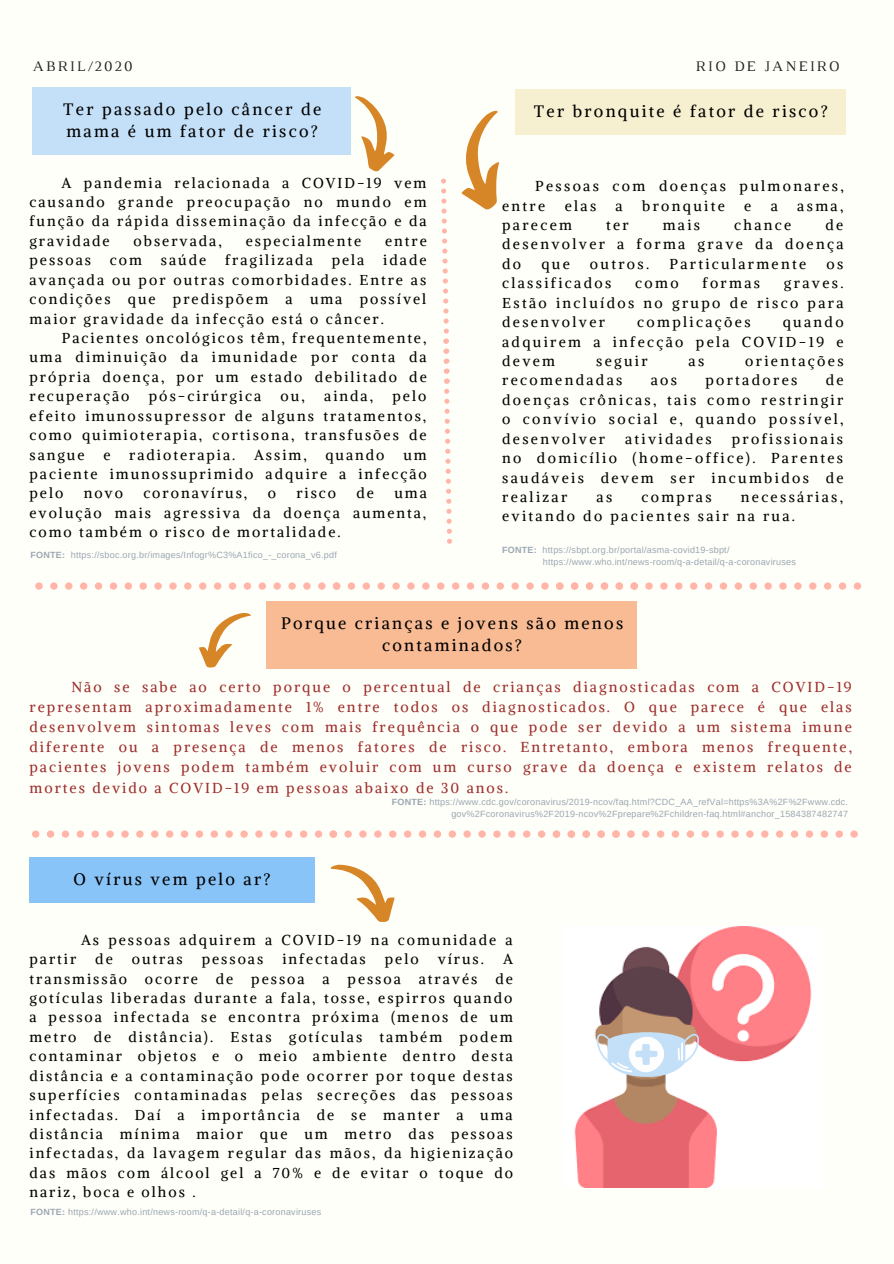
<style>
.page{position:relative;width:894px;height:1264px;background:#fff}
.page>*{position:absolute;margin:0;border:0;box-sizing:border-box;transform-origin:0 0}
.t1{font:16.5px/22.4px "Alike";letter-spacing:.14em;color:#000}
.t2{font:14.85px "Luthier";letter-spacing:.14em;color:#222}
.t3{font:14.4px/19.4px "Alike";letter-spacing:.14em;color:#000;text-align:justify}
.t4{font:14.4px/20.1px "Alike";letter-spacing:.14em;color:#9d2f2d;text-align:justify}
.t5{font:14.4px/19.4px "Alike";letter-spacing:.165em;color:#000}
.t6{font:9px/12.1px "Arimo";letter-spacing:.025em;color:#9aa7b2;text-align:right}
.s1{font-weight:700}
</style>
<div class="page">
<div style="left:0;top:0;width:893px;height:1263px;background:#fffff9"></div>
<svg style="left:355px;top:96px;width:40px;height:76px"></svg>
<div style="left:33px;top:87px;width:318px;height:68px;background:#c4e0f8"></div>
<svg style="left:199px;top:613px;width:52px;height:55px"></svg>
<div style="left:266px;top:601px;width:371px;height:68px;background:#f8bb94"></div>
<div style="left:515px;top:89px;width:330px;height:46px;background:#f6f0d0"></div>
<svg style="left:461px;top:110px;width:38px;height:100px"></svg>
<svg style="left:441px;top:178px;width:11px;height:366px"></svg>
<svg style="left:32px;top:830px;width:825px;height:7px"></svg>
<svg style="left:35px;top:582px;width:825px;height:7px"></svg>
<div style="left:29px;top:857px;width:285px;height:45px;background:#89c4f8"></div>
<svg style="left:330px;top:864px;width:65px;height:58px"></svg>
<img style="left:574px;top:926px;width:238px;height:261px">
<svg style="left:596px;top:1031px;width:102px;height:45px"></svg>
<p class="t2" style="left:33px;top:61px;width:101px">ABRIL/2020</p>
<p class="t2" style="left:695px;top:61px;width:145px">RIO DE JANEIRO</p>
<p class="t1" style="left:63px;top:98px;width:259px">Ter passado pelo câncer de mama é um fator de risco?</p>
<p class="t3" style="left:29px;top:173px;width:398px;text-indent:32px">A pandemia relacionada a COVID-19 vem causando grande preocupação no mundo em função da rápida disseminação da infecção e da gravidade</p>
<p class="t3" style="left:134px;top:231px;width:90px">observada,</p>
<p class="t3" style="left:246px;top:231px;width:117px">especialmente</p>
<p class="t3" style="left:385px;top:231px;width:43px">entre</p>
<p class="t3" style="left:29px;top:250px;width:63px">pessoas</p>
<p class="t3" style="left:110px;top:250px;width:33px">com</p>
<p class="t3" style="left:161px;top:250px;width:47px">saúde</p>
<p class="t3" style="left:225px;top:250px;width:89px">fragilizada</p>
<p class="t3" style="left:331px;top:250px;width:34px">pela</p>
<p class="t3" style="left:29px;top:250px;width:398px;text-indent:354px">idade avançada ou por outras comorbidades. Entre as condições que predispõem a uma possível maior gravidade da infecção está o câncer.</p>
<p class="t3" style="left:29px;top:328px;width:398px;text-indent:32px">Pacientes oncológicos têm, frequentemente, uma diminuição da imunidade por conta da própria doença, por um estado debilitado de recuperação</p>
<p class="t3" style="left:149px;top:386px;width:114px">pós-cirúrgica</p>
<p class="t3" style="left:280px;top:386px;width:26px">ou,</p>
<p class="t3" style="left:324px;top:386px;width:50px">ainda,</p>
<p class="t3" style="left:29px;top:386px;width:398px;text-indent:363px">pelo efeito imunossupressor de alguns tratamentos, como quimioterapia, cortisona, transfusões de sangue</p>
<p class="t3" style="left:103px;top:445px;width:9px">e</p>
<p class="t3" style="left:129px;top:445px;width:108px">radioterapia.</p>
<p class="t3" style="left:254px;top:445px;width:54px">Assim,</p>
<p class="t3" style="left:325px;top:445px;width:61px">quando</p>
<p class="t3" style="left:29px;top:445px;width:398px;text-indent:374px">um paciente imunossuprimido adquire a infecção pelo</p>
<p class="t3" style="left:84px;top:483px;width:41px">novo</p>
<p class="t3" style="left:143px;top:483px;width:105px">coronavírus,</p>
<p class="t3" style="left:268px;top:483px;width:10px">o</p>
<p class="t3" style="left:296px;top:483px;width:41px">risco</p>
<p class="t3" style="left:356px;top:483px;width:19px">de</p>
<p class="t3" style="left:29px;top:483px;width:398px;text-indent:365px">uma evolução mais agressiva da doença aumenta, como também o risco de mortalidade.</p>
<p class="t6" style="left:30px;top:549px;width:308px"><span class="s1">FONTE:</span> https://sboc.org.br/images/Infogr%C3%A1fico_-_corona_v6.pdf</p>
<p class="t1" style="left:533px;top:100px;width:295px">Ter bronquite é fator de risco?</p>
<p class="t5" style="left:502px;top:176px;width:343px;text-indent:33px">Pessoas com doenças pulmonares, entre</p>
<p class="t3" style="left:564px;top:196px;width:33px">elas</p>
<p class="t3" style="left:615px;top:196px;width:9px">a</p>
<p class="t5" style="left:642px;top:196px;width:84px">bronquite</p>
<p class="t3" style="left:744px;top:196px;width:9px">e</p>
<p class="t3" style="left:770px;top:196px;width:9px">a</p>
<p class="t3" style="left:797px;top:196px;width:48px">asma,</p>
<p class="t5" style="left:502px;top:215px;width:71px">parecem</p>
<p class="t3" style="left:606px;top:215px;width:24px">ter</p>
<p class="t3" style="left:662px;top:215px;width:39px">mais</p>
<p class="t3" style="left:734px;top:215px;width:59px">chance</p>
<p class="t3" style="left:502px;top:215px;width:343px;text-indent:323px">de desenvolver a forma grave da doença do</p>
<p class="t3" style="left:541px;top:254px;width:30px">que</p>
<p class="t3" style="left:589px;top:254px;width:61px">outros.</p>
<p class="t5" style="left:669px;top:254px;width:138px">Particularmente</p>
<p class="t3" style="left:826px;top:254px;width:18px">os</p>
<p class="t5" style="left:502px;top:273px;width:111px">classificados</p>
<p class="t3" style="left:635px;top:273px;width:45px">como</p>
<p class="t3" style="left:702px;top:273px;width:59px">formas</p>
<p class="t3" style="left:502px;top:273px;width:343px;text-indent:282px">graves.<br>Estão incluídos no grupo de risco para desenvolver</p>
<p class="t3" style="left:502px;top:312px;width:343px;text-indent:280px">quando adquirem a infecção pela COVID-19 e devem</p>
<p class="t5" style="left:637px;top:312px;width:115px">complicações</p>
<p class="t3" style="left:596px;top:351px;width:53px">seguir</p>
<p class="t3" style="left:688px;top:351px;width:17px">as</p>
<p class="t5" style="left:745px;top:351px;width:100px">orientações</p>
<p class="t5" style="left:502px;top:370px;width:122px">recomendadas</p>
<p class="t3" style="left:650px;top:370px;width:28px">aos</p>
<p class="t5" style="left:705px;top:370px;width:93px">portadores</p>
<p class="t3" style="left:502px;top:370px;width:343px;text-indent:323px">de doenças crônicas, tais como restringir o convívio social e, quando possível, desenvolver</p>
<p class="t3" style="left:502px;top:429px;width:343px;text-indent:229px">profissionais no domicílio (home-office). Parentes saudáveis devem ser incumbidos de realizar</p>
<p class="t5" style="left:625px;top:429px;width:88px">atividades</p>
<p class="t5" style="left:502px;top:487px;width:342px;text-indent:239px">necessárias, evitando do pacientes sair na rua.</p>
<p class="t6" style="left:542px;top:543px;width:254px;line-height:12.6px;text-align:left;text-indent:-41px"><span class="s1">FONTE:</span> https://sbpt.org.br/portal/asma-covid19-sbpt/ https://www.who.int/news-room/q-a-detail/q-a-coronaviruses</p>
<p class="t3" style="left:596px;top:487px;width:17px">as</p>
<p class="t5" style="left:641px;top:487px;width:72px">compras</p>
<p class="t1" style="left:281px;top:612px;width:343px;text-align:center">Porque crianças e jovens são menos contaminados?</p>
<p class="t4" style="left:29px;top:676px;width:823px;text-indent:42px">Não se sabe ao certo porque o percentual de crianças diagnosticadas com a COVID-19 representam aproximadamente 1% entre todos os diagnosticados. O que parece é que elas desenvolvem sintomas leves com mais frequência o que pode ser devido a um sistema imune diferente ou a presença de menos fatores de risco. Entretanto, embora menos frequente, pacientes jovens podem também evoluir com um curso grave da doença e existem relatos de mortes devido a COVID-19 em pessoas abaixo de 30 anos.</p>
<p class="t1" style="left:73px;top:867px;width:199px">O vírus vem pelo ar?</p>
<p class="t6" style="left:391px;top:796px;width:458px"><span class="s1">FONTE:</span> https://www.cdc.gov/coronavirus/2019-ncov/faq.html?CDC_AA_refVal=https%3A%2F%2Fwww.cdc. gov%2Fcoronavirus%2F2019-ncov%2Fprepare%2Fchildren-faq.html#anchor_1584387482747</p>
<p class="t3" style="left:81px;top:929px;width:433px">As pessoas adquirem a COVID-19 na comunidade a</p>
<p class="t3" style="left:29px;top:949px;width:48px">partir</p>
<p class="t3" style="left:95px;top:949px;width:19px">de</p>
<p class="t3" style="left:132px;top:949px;width:52px">outras</p>
<p class="t3" style="left:202px;top:949px;width:63px">pessoas</p>
<p class="t3" style="left:282px;top:949px;width:85px">infectadas</p>
<p class="t3" style="left:385px;top:949px;width:35px">pelo</p>
<p class="t3" style="left:437px;top:949px;width:48px">vírus.</p>
<p class="t3" style="left:29px;top:949px;width:485px;text-indent:473px">A transmissão ocorre de pessoa a pessoa através de gotículas liberadas durante a fala, tosse, espirros quando a pessoa infectada se encontra próxima (menos de um metro de distância). Estas gotículas também podem contaminar objetos e o meio ambiente dentro desta distância e a contaminação pode ocorrer por toque destas superfícies contaminadas pelas secreções das pessoas infectadas. Daí a importância de se manter a uma distância mínima maior que um metro das pessoas infectadas, da lavagem regular das mãos, da higienização das mãos com álcool gel a 70% e de evitar o toque do nariz, boca e olhos .</p>
<p class="t6" style="left:30px;top:1206px;width:292px"><span class="s1">FONTE:</span> https://www.who.int/news-room/q-a-detail/q-a-coronaviruses</p>
</div>
